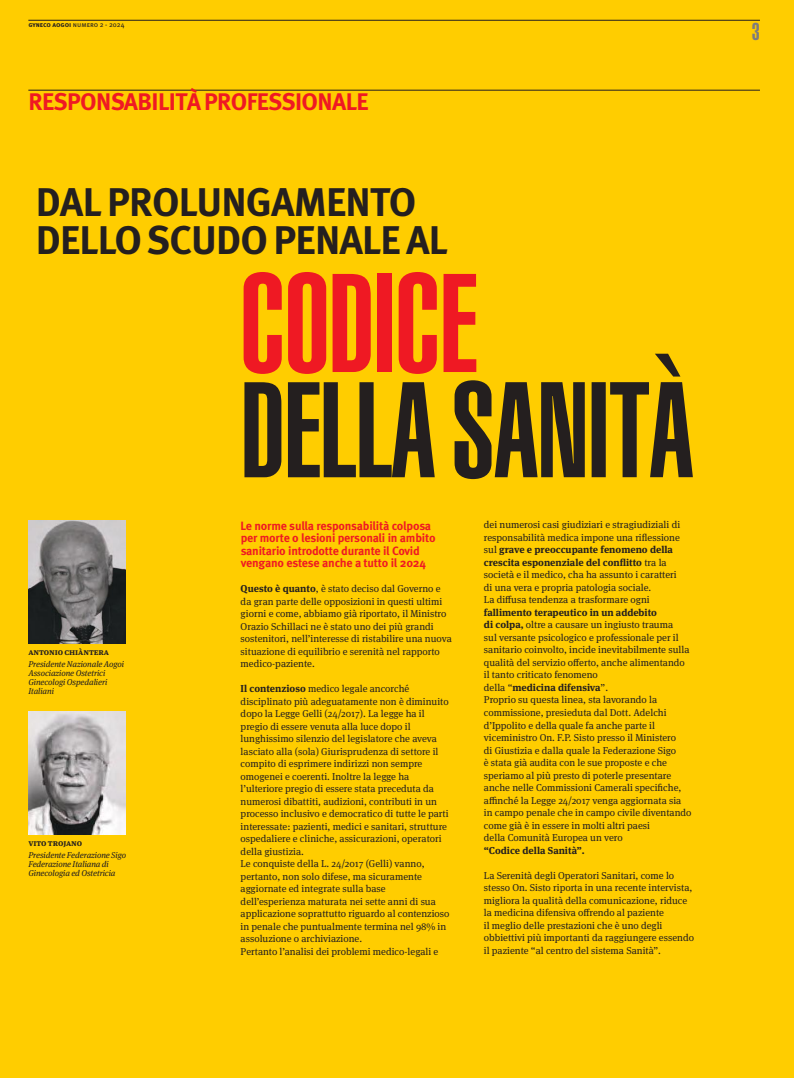
<style>
.page{position:relative;width:794px;height:1078px;background:#fff}
.page>*{position:absolute;margin:0;border:0;box-sizing:border-box;transform-origin:0 0}
.t1{font:900 extra-condensed 137.7px "Helvetica";letter-spacing:-.01em;color:#ef1923}
.t2{font:900 extra-condensed 133.4px "Helvetica";letter-spacing:-.01em;color:#241f1f}
.t3{font:700 40px/38px "Meta Pro";letter-spacing:-.02em;color:#241f1f}
.t4{font:700 24px "Meta Pro";letter-spacing:-.025em;color:#ef1923}
.t5{font:900 extra-condensed 24px "Helvetica";color:#7d7c7e}
.t6{font:700 12px/12.5px "Meta Pro";letter-spacing:-.015em;color:#ef1923}
.t7{font:10px/12.5px "Meta Serif OT";color:#241f1f}
.t8{font:700 10px "Meta Serif OT";color:#241f1f}
.t9{font:italic 8.5px/9px "Meta Serif OT";letter-spacing:-.01em;color:#241f1f}
.t10{font:700 8.5px "Meta Serif OT";letter-spacing:-.01em;color:#241f1f}
.t11{font:7px "Meta Pro";color:#241f1f}
.s1{font-weight:700}
</style>
<div class="page">
<div style="left:0;top:0;width:794px;height:1077px;background:#ffcd00"></div>
<hr style="left:28px;top:20px;width:732px;height:1px;background:#241f1f">
<hr style="left:28px;top:90px;width:732px;height:1px;background:#241f1f">
<img style="left:28px;top:520px;width:98px;height:123px">
<img style="left:28px;top:711px;width:98px;height:122px">
<p class="t11" style="left:28px;top:22px;width:98px"><span class="s1">gyneco aogoi</span> numero 2 - 2024</p>
<h3 class="t4" style="left:28px;top:92px;width:342px">RESPONSABILITÀ PROFESSIONALE</h3>
<h3 class="t3" style="left:36px;top:186px;width:413px">DAL PROLUNGAMENTO<br>DELLO SCUDO PENALE AL</h3>
<p class="t10" style="left:28px;top:649px;width:82px">antonio chiàntera</p>
<p class="t9" style="left:28px;top:660px;width:97px">Presidente Nazionale Aogoi<br>Associazione Ostetrici<br>Ginecologi Ospedalieri<br>Italiani</p>
<p class="t10" style="left:28px;top:839px;width:55px">vito trojano</p>
<p class="t9" style="left:28px;top:850px;width:99px">Presidente Federazione Sigo<br>Federazione Italiana di<br>Ginecologia ed Ostetricia</p>
<h1 class="t1" style="left:240px;top:274px;width:239px">CODICE</h1>
<h2 class="t2" style="left:241px;top:382px;width:454px">DELLA SANITÀ</h2>
<p class="t6" style="left:241px;top:520px;width:197px">Le norme sulla responsabilità colposa per morte o lesioni personali in ambito sanitario introdotte durante il Covid vengano estese anche a tutto il 2024</p>
<p class="t7" style="left:241px;top:583px;width:213px"><span class="s1">Questo è quanto</span>, è stato deciso dal Governo e da gran parte delle opposizioni in questi ultimi giorni e come, abbiamo già riportato, il Ministro Orazio Schillaci ne è stato uno dei più grandi sostenitori, nell’interesse di ristabilire una nuova situazione di equilibrio e serenità nel rapporto medico-paziente.</p>
<p class="t7" style="left:241px;top:683px;width:210px"><span class="s1">Il contenzioso</span> medico legale ancorché disciplinato più adeguatamente non è diminuito dopo la Legge Gelli (24/2017). La legge ha il pregio di essere venuta alla luce dopo il lunghissimo silenzio del legislatore che aveva lasciato alla (sola) Giurisprudenza di settore il compito di esprimere indirizzi non sempre omogenei e coerenti. Inoltre la legge ha l’ulteriore pregio di essere stata preceduta da numerosi dibattiti, audizioni, contributi in un processo inclusivo e democratico di tutte le parti interessate: pazienti, medici e sanitari, strutture ospedaliere e cliniche, assicurazioni, operatori della giustizia.<br>Le conquiste della L. 24/2017 (Gelli) vanno, pertanto, non solo difese, ma sicuramente aggiornate ed integrate sulla base dell’esperienza maturata nei sette anni di sua applicazione soprattutto riguardo al contenzioso in penale che puntualmente termina nel 98% in assoluzione o archiviazione.<br>Pertanto l’analisi dei problemi medico-legali e</p>
<p class="t7" style="left:484px;top:519px;width:198px">dei numerosi casi giudiziari e stragiudiziali di responsabilità medica impone una riflessione sul <span class="s1">grave e preoccupante fenomeno della crescita esponenziale del conflitto</span> tra la società e il medico, cha ha assunto i caratteri di una vera e propria patologia sociale.<br>La diffusa tendenza a trasformare ogni</p>
<p class="t7" style="left:484px;top:606px;width:209px"><span class="s1">fallimento terapeutico in un addebito<br>di colpa,</span> oltre a causare un ingiusto trauma<br>sul versante psicologico e professionale per il sanitario coinvolto, incide inevitabilmente sulla qualità del servizio offerto, anche alimentando il tanto criticato fenomeno<br>della “<span class="s1">medicina difensiva</span>”.<br>Proprio su questa linea, sta lavorando la commissione, presieduta dal Dott. Adelchi d’Ippolito e della quale fa anche parte il viceministro On. F.P. Sisto presso il Ministero<br>di Giustizia e dalla quale la Federazione Sigo<br>è stata già audita con le sue proposte e che speriamo al più presto di poterle presentare anche nelle Commissioni Camerali specifiche, affinché la Legge 24/2017 venga aggiornata sia in campo penale che in campo civile diventando come già è in essere in molti altri paesi<br>della Comunità Europea un vero</p>
<p class="t8" style="left:484px;top:846px;width:102px">“Codice della Sanità”.</p>
<p class="t7" style="left:484px;top:869px;width:212px">La Serenità degli Operatori Sanitari, come lo stesso On. Sisto riporta in una recente intervista, migliora la qualità della comunicazione, riduce la medicina difensiva offrendo al paziente<br>il meglio delle prestazioni che è uno degli obbiettivi più importanti da raggiungere essendo il paziente “al centro del sistema Sanità”.</p>
<h3 class="t5" style="left:752px;top:23px;width:9px">3</h3>
</div>
